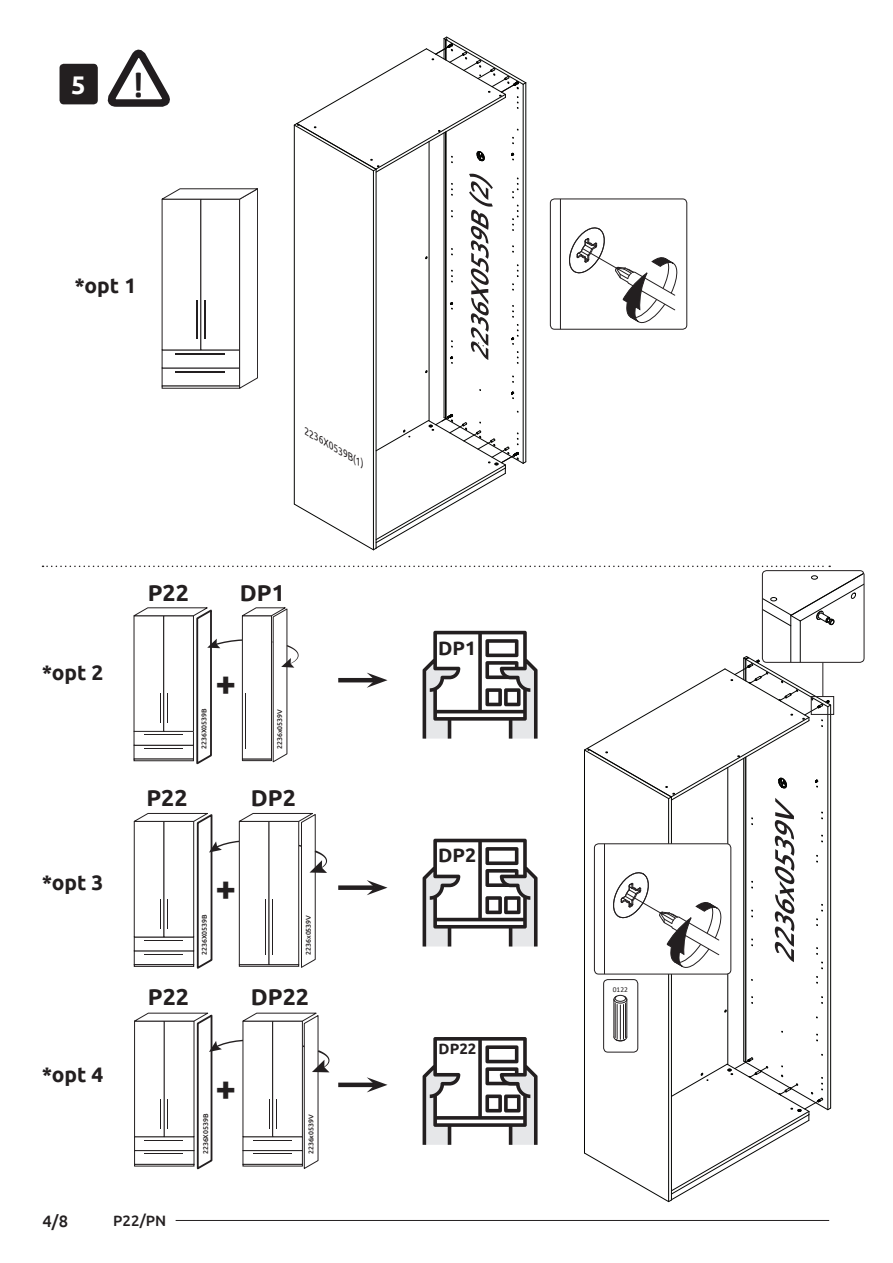
<style>
.page{position:relative;width:893px;height:1263px;background:#fff}
.page>*{position:absolute;margin:0;border:0;box-sizing:border-box;transform-origin:0 0}
.t1{font:700 36.45px "Ubuntu";color:#231f20}
.t2{font:700 36.3px "Calibri";color:#211d1f}
.t3{font:700 25.5px "Ubuntu";color:#fff}
.t4{font:700 23.1px "Ubuntu";color:#231f20}
.t5{font:700 21px "Ubuntu";color:#231f20}
.t6{font:700 19.5px "Ubuntu";color:#231f20}
.t7{font:500 16.5px "Ubuntu";color:#231f20}
.t8{font:500 15px "Ubuntu";color:#231f20}
.t9{font:700 15px "Ubuntu";color:#231f20}
.t10{font:italic 9.75px "Ubuntu";color:#231f20}
.t11{font:7.35px "Calibri";color:#231f20}
.t12{font:500 6.9px "Ubuntu";color:#231f20}
</style>
<div class="page">
<hr style="left:671px;top:797px;width:1px;height:403px;background:#040503">
<hr style="left:584px;top:750px;width:1px;height:403px;background:#040503">
<hr style="left:668px;top:798px;width:1px;height:403px;background:#040503">
<hr style="left:830px;top:705px;width:1px;height:403px;background:#040503">
<hr style="left:743px;top:758px;width:1px;height:303px;background:#040503">
<hr style="left:828px;top:707px;width:1px;height:403px;background:#040503">
<hr style="left:746px;top:757px;width:1px;height:305px;background:#040503">
<hr style="left:745px;top:757px;width:1px;height:305px;background:#040503">
<hr style="left:727px;top:767px;width:1px;height:297px;background:#040503">
<svg style="left:584px;top:1054px;width:247px;height:148px"></svg>
<hr style="left:446px;top:132px;width:1px;height:287px;background:#040503">
<hr style="left:445px;top:132px;width:1px;height:286px;background:#040503">
<hr style="left:444px;top:133px;width:1px;height:285px;background:#040503">
<hr style="left:523px;top:84px;width:1px;height:379px;background:#040503">
<hr style="left:526px;top:83px;width:1px;height:379px;background:#040503">
<svg style="left:511px;top:392px;width:3px;height:7px"></svg>
<hr style="left:376px;top:169px;width:1px;height:379px;background:#040503">
<hr style="left:294px;top:125px;width:1px;height:379px;background:#040503">
<hr style="left:373px;top:171px;width:1px;height:379px;background:#040503">
<hr style="left:429px;top:141px;width:1px;height:280px;background:#040503">
<svg style="left:294px;top:411px;width:232px;height:139px"></svg>
<svg style="left:569px;top:227px;width:108px;height:97px"></svg>
<hr style="left:560px;top:199px;width:1px;height:130px;background:#231f20">
<div style="left:550px;top:199px;width:137px;height:131px;border:1px solid #231f20;border-radius:4px"></div>
<svg style="left:162px;top:188px;width:96px;height:201px"></svg>
<hr style="left:196px;top:300px;width:1px;height:39px;background:#231f20">
<hr style="left:205px;top:300px;width:1px;height:39px;background:#231f20">
<svg style="left:423px;top:1037px;width:115px;height:108px"></svg>
<svg style="left:134px;top:1012px;width:196px;height:158px"></svg>
<svg style="left:107px;top:49px;width:62px;height:58px"></svg>
<div style="left:615px;top:995px;width:11px;height:6px;border:1px solid #231f20;border-radius:50%"></div>
<svg style="left:614px;top:1037px;width:13px;height:4px"></svg>
<svg style="left:613px;top:996px;width:15px;height:8px"></svg>
<hr style="left:614px;top:999px;width:1px;height:38px;background:#231f20">
<hr style="left:627px;top:999px;width:1px;height:38px;background:#231f20">
<hr style="left:615px;top:1003px;width:1px;height:35px;background:#231f20">
<hr style="left:617px;top:1004px;width:1px;height:35px;background:#231f20">
<hr style="left:625px;top:1003px;width:1px;height:35px;background:#231f20">
<hr style="left:620px;top:1005px;width:1px;height:34px;background:#231f20">
<hr style="left:623px;top:1004px;width:1px;height:35px;background:#231f20">
<div style="left:603px;top:979px;width:35px;height:73px;border:1px solid #231f20;border-radius:4px"></div>
<svg style="left:294px;top:37px;width:232px;height:326px"></svg>
<hr style="left:176px;top:1220px;width:653px;height:1px;background:#231f20">
<svg style="left:43px;top:566px;width:821px;height:417px"></svg>
<div style="left:338px;top:1082px;width:37px;height:5px;background:#231f20"></div>
<svg style="left:367px;top:1077px;width:20px;height:15px"></svg>
<div style="left:60px;top:64px;width:38px;height:40px;background:#231f20;border-radius:4px"></div>
<h3 class="t3" style="left:71px;top:69px;width:16px">5</h3>
<h2 class="t2" style="left:132px;top:59px;width:14px">!</h2>
<h3 class="t5" style="left:75px;top:273px;width:63px">*opt 1</h3>
<h3 class="t10" style="left:309px;top:426px;width:70px;rotate:30deg">2236X0539B(1)</h3>
<h3 class="t5" style="left:42px;top:660px;width:63px">*opt 2</h3>
<h3 class="t5" style="left:42px;top:870px;width:63px">*opt 3</h3>
<h3 class="t5" style="left:42px;top:1062px;width:63px">*opt 4</h3>
<h3 class="t4" style="left:148px;top:579px;width:43px">P22</h3>
<h3 class="t4" style="left:240px;top:579px;width:46px">DP1</h3>
<h1 class="t1" style="left:215px;top:660px;width:22px">+</h1>
<p class="t12" style="left:200px;top:749px;width:42px;rotate:-90deg">2236X0539B</p>
<p class="t12" style="left:275px;top:749px;width:41px;rotate:-90deg">2236x0539V</p>
<h3 class="t4" style="left:146px;top:784px;width:43px">P22</h3>
<h3 class="t4" style="left:251px;top:784px;width:46px">DP2</h3>
<h1 class="t1" style="left:215px;top:866px;width:22px">+</h1>
<h3 class="t4" style="left:148px;top:983px;width:43px">P22</h3>
<p class="t12" style="left:200px;top:955px;width:42px;rotate:-90deg">2236X0539B</p>
<p class="t12" style="left:304px;top:955px;width:41px;rotate:-90deg">2236x0539V</p>
<h3 class="t4" style="left:251px;top:983px;width:60px">DP22</h3>
<h1 class="t1" style="left:215px;top:1066px;width:22px">+</h1>
<p class="t12" style="left:201px;top:1154px;width:42px;rotate:-90deg">2236X0539B</p>
<p class="t12" style="left:307px;top:1154px;width:41px;rotate:-90deg">2236x0539V</p>
<h3 class="t7" style="left:43px;top:1210px;width:27px">4/8</h3>
<h3 class="t8" style="left:113px;top:1211px;width:55px">P22/PN</h3>
<h3 class="t6" style="left:438px;top:636px;width:40px">DP1</h3>
<h3 class="t6" style="left:438px;top:843px;width:40px">DP2</h3>
<h3 class="t9" style="left:439px;top:1040px;width:39px">DP22</h3>
<p class="t11" style="left:613px;top:984px;width:17px">0122</p>
</div>
